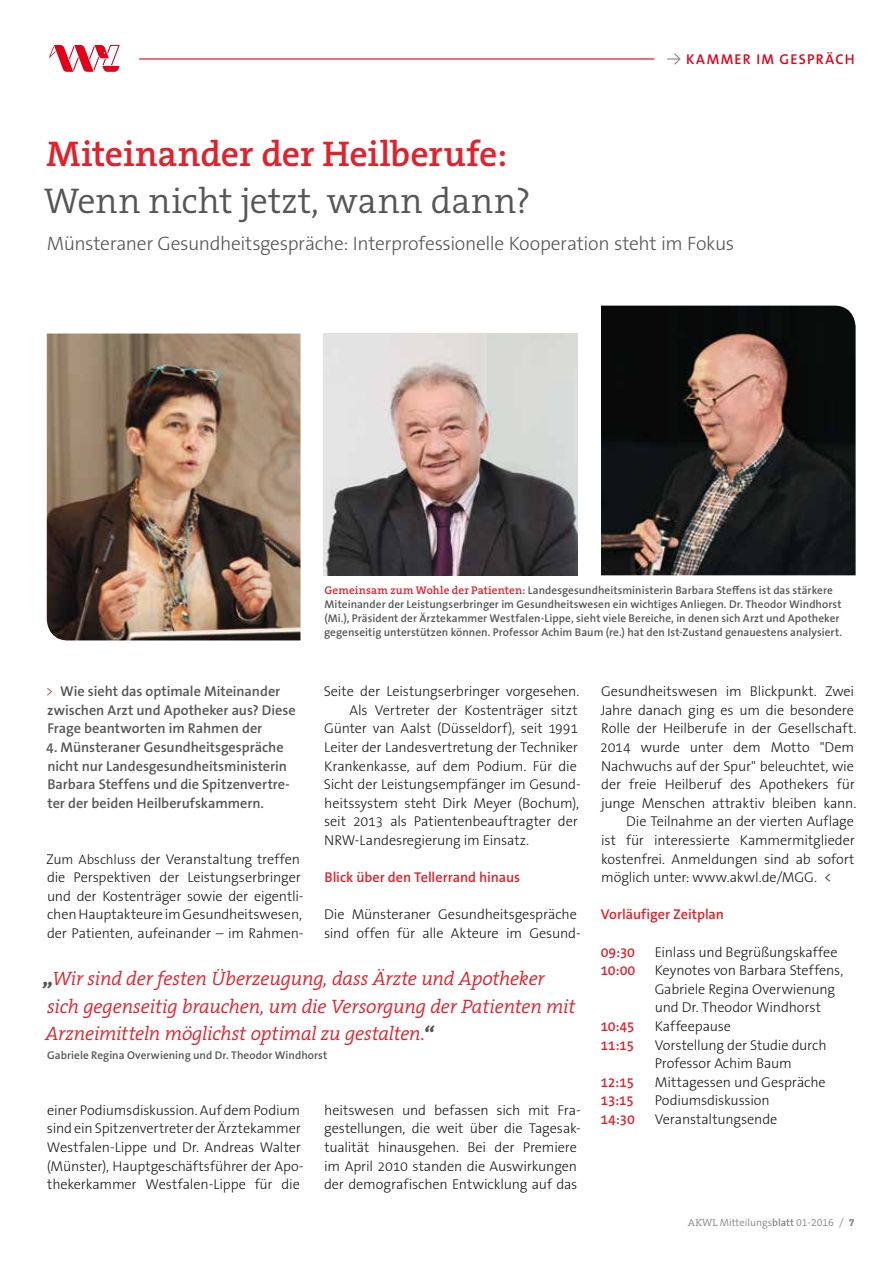
<style>
.page{position:relative;width:893px;height:1263px;background:#fff}
.page>*{position:absolute;margin:0;border:0;box-sizing:border-box;transform-origin:0 0}
.t1{font:600 36px "The Serif B W6";letter-spacing:.01em;color:#e5202a}
.t2{font:300 36px "The Serif B W4";color:#565656}
.t3{font:italic 300 19.5px/27.9px "The Serif B W4";letter-spacing:-.01em;color:#e5202a}
.t4{font:300 19.5px "The Sans B W3";letter-spacing:-.015em;color:#565656}
.t5{font:300 14.25px/18.6px "The Sans B W3";letter-spacing:-.01em;color:#1a1a18}
.t6{font:600 14.25px/18.6px "The Sans B W6";color:#565656}
.t7{font:600 14.25px "The Sans B W6";letter-spacing:-.01em;color:#e5202a}
.t8{font:600 14.25px "The Sans B W6";letter-spacing:.09em;color:#e30018}
.t9{font:600 11.25px/14px "The Sans B W6";letter-spacing:.005em;color:#565656}
.t10{font:300 10.5px "The Serif B W4";letter-spacing:-.005em;color:#878786}
.s1{font-family:"The Serif B W6";color:#e5202a}
.s2{font-family:"The Sans B W3";font-weight:300;color:#e5202a}
.s3{font-size:13.5px}
.s4{font-family:"The Serif B W8";font-weight:800;color:#565656}
.s5{font-family:"The Sans B W4"}
.s6{font-family:"The Sans B W6";font-weight:600}
.s7{font-family:"The Serif B W8";font-weight:800}
</style>
<div class="page">
<img style="left:324px;top:333px;width:254px;height:242px">
<img style="left:47px;top:333px;width:253px;height:307px">
<img style="left:601px;top:306px;width:255px;height:269px">
<svg style="left:667px;top:53px;width:14px;height:12px"></svg>
<hr style="left:139px;top:58px;width:515px;height:2px;background:#e30018">
<svg style="left:49px;top:45px;width:71px;height:27px"></svg>
<p class="t8" style="left:686px;top:50px;width:168px">Kammer im Gespräch</p>
<h1 class="t1" style="left:47px;top:130px;width:462px">Miteinander der Heilberufe:</h1>
<h1 class="t2" style="left:44px;top:177px;width:488px">Wenn nicht jetzt, wann dann?</h1>
<h2 class="t4" style="left:47px;top:231px;width:689px">Münsteraner Gesundheitsgespräche: Interprofessionelle Kooperation steht im Fokus</h2>
<p class="t9" style="left:324px;top:583px;width:519px"><span class="s1">Gemeinsam zum Wohle der Patienten:</span> Landesgesundheitsministerin Barbara Steffens ist das stärkere Miteinander der Leistungserbringer im Gesundheitswesen ein wichtiges Anliegen. Dr. Theodor Windhorst (Mi.), Präsident der Ärztekammer Westfalen-Lippe, sieht viele Bereiche, in denen sich Arzt und Apotheker gegenseitig unterstützen können. Professor Achim Baum (re.) hat den Ist-Zustand genauestens analysiert.</p>
<p class="t6" style="left:45px;top:682px;width:252px"><span class="s2">&gt;</span> Wie sieht das optimale Miteinander zwischen Arzt und Apotheker aus? Diese<br>Frage beantworten im Rahmen der</p>
<p class="t6" style="left:46px;top:738px;width:245px">4. Münsteraner Gesundheitsgespräche nicht nur Landesgesundheitsministerin Barbara Steffens und die Spitzenvertre&shy;ter der beiden Heilberufskammern.</p>
<p class="t5" style="left:46px;top:850px;width:259px">Zu<span class="s3">m Abschluss</span> der Veranstaltung treffen die Perspektiven der Leistungserbringer und der Kostenträger sowie der eigentli&shy;chenHauptakteureimGesundheitswesen, der Patienten, aufeinander – im Rahmen-</p>
<p class="t5" style="left:324px;top:682px;width:257px">Seite der Leistungserbringer vorgesehen.</p>
<p class="t5" style="left:349px;top:701px;width:230px">Als Vertreter der Kostenträger sitzt</p>
<p class="t5" style="left:324px;top:719px;width:256px">Günter van Aalst (Düsseldorf), seit 1991</p>
<p class="t5" style="left:324px;top:738px;width:255px">Leiter der Landesvertretung der Techniker</p>
<p class="t5" style="left:324px;top:757px;width:254px">Krankenkasse, auf dem Podium. Für die</p>
<p class="t5" style="left:324px;top:775px;width:258px">Sicht der Leistungsempfänger im Gesund-</p>
<p class="t5" style="left:324px;top:794px;width:256px">heitssystem steht Dirk Meyer (Bochum),</p>
<p class="t5" style="left:324px;top:812px;width:255px">seit 2013 als Patientenbeauftragter der</p>
<p class="t5" style="left:324px;top:831px;width:206px">NRW-Landesregierung im Einsatz.</p>
<p class="t7" style="left:324px;top:868px;width:197px">Blick über den Tellerrand hinaus</p>
<p class="t5" style="left:324px;top:905px;width:258px">Die Münsteraner Gesundheitsgespräche sind offen für alle Akteure im Gesund-</p>
<h2 class="t3" style="left:43px;top:964px;width:534px"><span class="s4">„</span>Wir sind der festen Überzeugung, dass Ärzte und Apotheker sich gegenseitig brauchen, um die Versorgung der Patienten mit<br>Arzneimitteln möglichst optimal zu gestalten.<span class="s4">“</span></h2>
<p class="t9" style="left:47px;top:1048px;width:282px">Gabriele Regina Overwiening und Dr. Theodor Windhorst</p>
<p class="t5" style="left:47px;top:1101px;width:258px">einer Podiumsdiskussion. Auf dem Podium sind einSpitzenvertreter derÄrztekammer Westfalen-Lippe und Dr. Andreas Walter (Münster), Hauptgeschäftsführer der Apo&shy;thekerkammer Westfalen-Lippe für die</p>
<p class="t5" style="left:324px;top:1101px;width:258px">heitswesen und befassen sich mit Fra&shy;gestellungen, die weit über die Tagesak&shy;tualität hinausgehen. Bei der Premiere im April 2010 standen die Auswirkungen der demografischen Entwicklung auf das</p>
<p class="t5" style="left:601px;top:682px;width:255px">Gesundheitswesen im Blickpunkt. Zwei</p>
<p class="t5" style="left:601px;top:701px;width:255px">Jahre danach ging es um die besondere</p>
<p class="t5" style="left:601px;top:719px;width:257px">Rolle der Heilberufe in der Gesellschaft.</p>
<p class="t5" style="left:600px;top:738px;width:255px">2014 wurde unter dem Motto "Dem</p>
<p class="t5" style="left:601px;top:756px;width:254px">Nachwuchs auf der Spur" beleuchtet, wie</p>
<p class="t5" style="left:601px;top:775px;width:255px">der freie Heilberuf des Apothekers für</p>
<p class="t5" style="left:601px;top:794px;width:257px">junge Menschen attraktiv bleiben kann.</p>
<p class="t5" style="left:626px;top:812px;width:229px">Die Teilnahme an der vierten Auflage</p>
<p class="t5" style="left:601px;top:831px;width:255px">ist für interessierte Kammermitglieder</p>
<p class="t5" style="left:601px;top:849px;width:255px">kostenfrei. Anmeldungen sind ab sofort</p>
<p class="t5" style="left:601px;top:868px;width:232px">möglich unter: www.akwl.de/MGG. &lt;</p>
<p class="t7" style="left:601px;top:905px;width:125px">Vorläufiger Zeitplan</p>
<p class="t7" style="left:601px;top:943px;width:36px">09:30</p>
<p class="t5" style="left:655px;top:942px;width:184px">Einlass und Begrüßungskaffee</p>
<p class="t7" style="left:600px;top:961px;width:37px">10:00</p>
<p class="t5" style="left:655px;top:961px;width:190px">Keynotes von Barbara Steffens,<br>Gabriele Regina Overwienung und Dr. Theodor Windhorst</p>
<p class="t7" style="left:600px;top:1017px;width:36px">10:45</p>
<p class="t5" style="left:655px;top:1017px;width:78px">Kaffeepause</p>
<p class="t7" style="left:600px;top:1035px;width:36px">11:15</p>
<p class="t5" style="left:655px;top:1035px;width:173px">Vorstellung der Studie durch<br>Professor Achim Baum</p>
<p class="t7" style="left:600px;top:1073px;width:36px">12:15</p>
<p class="t5" style="left:655px;top:1073px;width:173px">Mittagessen und Gespräche</p>
<p class="t7" style="left:600px;top:1091px;width:35px">13:15</p>
<p class="t5" style="left:655px;top:1091px;width:117px">Podiumsdiskussion</p>
<p class="t7" style="left:600px;top:1110px;width:36px">14:30</p>
<p class="t5" style="left:655px;top:1110px;width:124px">Veranstaltungsende</p>
<p class="t10" style="left:688px;top:1216px;width:168px">akwl <span class="s5">Mitteilungs</span><span class="s6">blatt</span> 01-2016 / <span class="s7">7</span></p>
</div>
